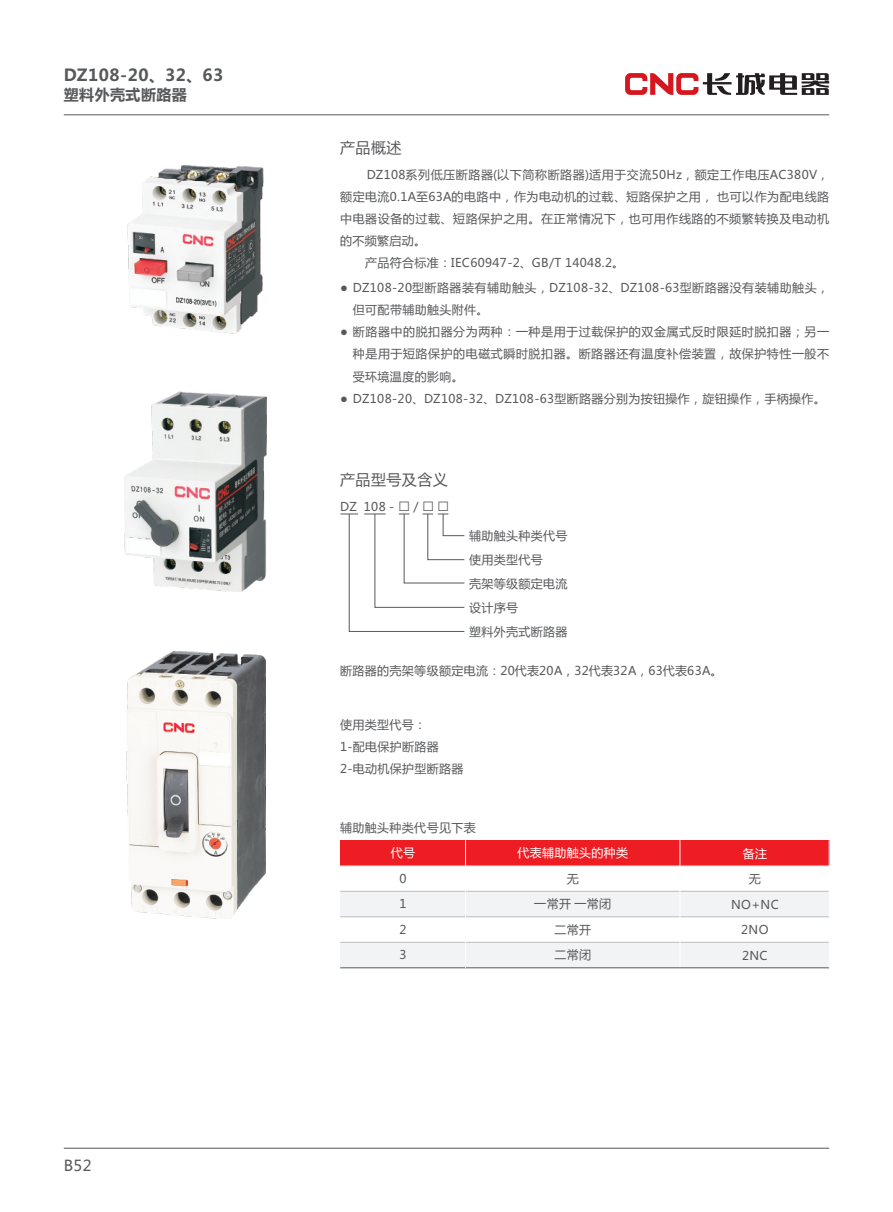
<style>
.page{position:relative;width:893px;height:1212px;background:#fff}
.page>*{position:absolute;margin:0;border:0;box-sizing:border-box;transform-origin:0 0}
.t1{font:700 16.5px "Microsoft Ya Hei";letter-spacing:.03em;color:#57585a}
.t2{font:15px "Microsoft Ya Hei";letter-spacing:.03em;color:#57585a}
.t3{font:700 15px "Microsoft Ya Hei";letter-spacing:.03em;color:#57585a}
.t4{font:12px/25.5px "Microsoft Ya Hei";letter-spacing:.03em;color:#57585a}
.t5{font:12px "Microsoft Ya Hei";letter-spacing:.05em;color:#57585a}
.t6{font:12px "Microsoft Ya Hei";letter-spacing:.03em;color:#fff}
.s1{font-size:18px}
</style>
<div class="page">
<hr style="left:64px;top:114px;width:765px;height:1px;background:#57585a">
<svg style="left:625px;top:73px;width:204px;height:22px"></svg>
<hr style="left:64px;top:1148px;width:765px;height:1px;background:#57585a">
<svg style="left:340px;top:513px;width:125px;height:119px"></svg>
<div style="left:340px;top:840px;width:489px;height:26px;background:#ee1d23"></div>
<div style="left:340px;top:891px;width:489px;height:26px;background:#f2f3f4"></div>
<div style="left:340px;top:942px;width:489px;height:26px;background:#f2f3f4"></div>
<hr style="left:340px;top:865px;width:489px;height:1px;background:#bcbdc0">
<hr style="left:340px;top:891px;width:489px;height:1px;background:#bcbdc0">
<hr style="left:340px;top:916px;width:489px;height:1px;background:#bcbdc0">
<hr style="left:340px;top:942px;width:489px;height:1px;background:#bcbdc0">
<hr style="left:680px;top:840px;width:1px;height:128px;background:#fff">
<hr style="left:340px;top:967px;width:489px;height:1px;background:#57585a">
<hr style="left:465px;top:840px;width:1px;height:128px;background:#fff">
<img style="left:126px;top:651px;width:139px;height:268px">
<img style="left:124px;top:391px;width:143px;height:201px">
<img style="left:127px;top:166px;width:137px;height:168px">
<h1 class="t1" style="left:64px;top:67px;width:161px">DZ108-20、32、63</h1>
<p class="t3" style="left:64px;top:88px;width:125px">塑料外壳式断路器</p>
<p class="t2" style="left:64px;top:1158px;width:29px">B52</p>
<p class="t2" style="left:340px;top:141px;width:63px">产品概述</p>
<p class="t5" style="left:367px;top:169px;width:464px">DZ108系列低压断路器(以下简称断路器)适用于交流50Hz，额定工作电压AC380V，</p>
<p class="t4" style="left:340px;top:185px;width:490px">额定电流0.1A至63A的电路中，作为电动机的过载、短路保护之用，也可以作为配电线路</p>
<p class="t4" style="left:340px;top:207px;width:490px">中电器设备的过载、短路保护之用。在正常情况下，也可用作线路的不频繁转换及电动机</p>
<p class="t4" style="left:340px;top:229px;width:88px">的不频繁启动。</p>
<p class="t4" style="left:365px;top:251px;width:261px">产品符合标准：IEC60947-2、GB/T 14048.2。</p>
<p class="t4" style="left:353px;top:277px;width:478px;line-height:22.2px;text-indent:-13px">● DZ108-20型断路器装有辅助触头，DZ108-32、DZ108-63型断路器没有装辅助触头，但可配带辅助触头附件。</p>
<p class="t4" style="left:353px;top:322px;width:478px;line-height:22.2px;text-align:justify;text-indent:-13px">● 断路器中的脱扣器分为两种：一种是用于过载保护的双金属式反时限延时脱扣器；另一种是用于短路保护的电磁式瞬时脱扣器。断路器还有温度补偿装置，故保护特性一般不受环境温度的影响。</p>
<p class="t4" style="left:340px;top:387px;width:487px">● DZ108-20、DZ108-32、DZ108-63型断路器分别为按钮操作，旋钮操作，手柄操作。</p>
<p class="t2" style="left:340px;top:473px;width:109px">产品型号及含义</p>
<p class="t4" style="left:340px;top:495px;width:110px">DZ 108 - <span class="s1">□</span> / <span class="s1">□ □</span></p>
<p class="t4" style="left:469px;top:525px;width:100px;line-height:23.7px">辅助触头种类代号使用类型代号<br>壳架等级额定电流设计序号<br>塑料外壳式断路器</p>
<p class="t4" style="left:340px;top:659px;width:384px">断路器的壳架等级额定电流：20代表20A，32代表32A，63代表63A。</p>
<p class="t4" style="left:340px;top:714px;width:125px;line-height:22.2px">使用类型代号：<br>1-配电保护断路器<br>2-电动机保护型断路器</p>
<p class="t4" style="left:340px;top:815px;width:137px">辅助触头种类代号见下表</p>
<p class="t6" style="left:391px;top:847px;width:26px">代号</p>
<p class="t4" style="left:399px;top:866px;width:9px;text-align:justify">0<br>1<br>2<br>3</p>
<p class="t6" style="left:517px;top:847px;width:112px">代表辅助触头的种类</p>
<p class="t4" style="left:534px;top:866px;width:78px;text-align:center">无<br>一常开 一常闭二常开<br>二常闭</p>
<p class="t6" style="left:743px;top:848px;width:26px">备注</p>
<p class="t4" style="left:731px;top:867px;width:49px;text-align:center">无<br>NO+NC<br>2NO<br>2NC</p>
</div>
